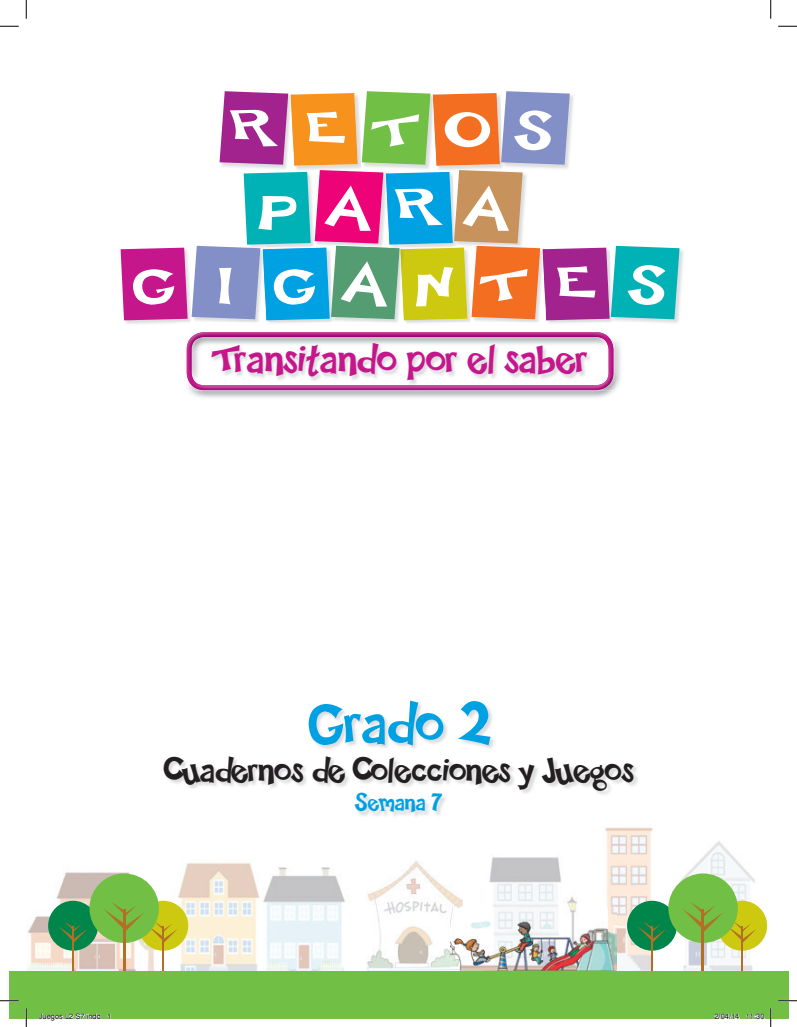
<style>
.page{position:relative;width:797px;height:1027px;background:#fff}
.page>*{position:absolute;margin:0;border:0;box-sizing:border-box;transform-origin:0 0}
.t1{font:62.5px "Happy Sans";letter-spacing:-.005em;color:#00a1e3}
.t2{font:43.75px "Happy Sans";letter-spacing:-.005em;color:#c5168c}
.t3{font:37.5px "Happy Sans";letter-spacing:-.005em;color:#231f20}
.t4{font:25px "Happy Sans";letter-spacing:-.005em;color:#00a1e3}
.t5{font:7.5px "Helvetica";color:#000}
</style>
<div class="page">
<img style="left:165px;top:703px;width:473px;height:113px">
<img style="left:679px;top:248px;width:5px;height:61px">
<svg style="left:121px;top:91px;width:558px;height:233px"></svg>
<img style="left:189px;top:341px;width:432px;height:57px">
<img style="left:187px;top:332px;width:426px;height:58px">
<img style="left:211px;top:343px;width:381px;height:43px">
<img style="left:489px;top:827px;width:279px;height:107px">
<img style="left:616px;top:934px;width:150px;height:37px">
<img style="left:27px;top:863px;width:318px;height:108px">
<div style="left:9px;top:971px;width:779px;height:47px;background:#71bf44"></div>
<div style="left:717px;top:901px;width:50px;height:50px;background:#ccc910;border-radius:50%"></div>
<hr style="left:741px;top:926px;width:2px;height:44px;background:#b36f26">
<div style="left:627px;top:901px;width:50px;height:50px;background:#00854a;border-radius:50%"></div>
<hr style="left:651px;top:926px;width:1px;height:44px;background:#b36f26">
<svg style="left:637px;top:921px;width:29px;height:22px"></svg>
<div style="left:668px;top:873px;width:69px;height:70px;background:#71bf44;border-radius:50%"></div>
<hr style="left:702px;top:909px;width:2px;height:61px;background:#b36f26">
<svg style="left:682px;top:902px;width:74px;height:41px"></svg>
<div style="left:138px;top:901px;width:50px;height:50px;background:#ccc910;border-radius:50%"></div>
<hr style="left:162px;top:926px;width:2px;height:44px;background:#b36f26">
<div style="left:48px;top:901px;width:50px;height:50px;background:#00854a;border-radius:50%"></div>
<hr style="left:72px;top:926px;width:2px;height:44px;background:#b36f26">
<svg style="left:58px;top:921px;width:29px;height:22px"></svg>
<div style="left:89px;top:873px;width:70px;height:70px;background:#71bf44;border-radius:50%"></div>
<hr style="left:123px;top:909px;width:2px;height:61px;background:#b36f26">
<svg style="left:103px;top:902px;width:75px;height:41px"></svg>
<img style="left:367px;top:861px;width:96px;height:110px">
<img style="left:463px;top:908px;width:153px;height:63px">
<img style="left:451px;top:908px;width:12px;height:63px">
<svg style="left:0;top:25px;width:19px;height:2px"></svg>
<svg style="left:778px;top:25px;width:19px;height:2px"></svg>
<svg style="left:0;top:1000px;width:19px;height:1px"></svg>
<svg style="left:778px;top:1000px;width:19px;height:1px"></svg>
<svg style="left:25px;top:0;width:2px;height:19px"></svg>
<svg style="left:25px;top:1008px;width:2px;height:19px"></svg>
<svg style="left:770px;top:0;width:1px;height:19px"></svg>
<svg style="left:770px;top:1008px;width:1px;height:19px"></svg>
<svg style="left:38px;top:1013px;width:63px;height:6px"></svg>
<svg style="left:107px;top:1014px;width:3px;height:5px"></svg>
<svg style="left:714px;top:1014px;width:25px;height:5px"></svg>
<svg style="left:746px;top:1014px;width:18px;height:5px"></svg>
<p class="t2" style="left:212px;top:334px;width:377px">Transitando por el saber</p>
<h1 class="t1" style="left:308px;top:687px;width:183px">Grado 2</h1>
<p class="t3" style="left:164px;top:748px;width:472px">Cuadernos de Colecciones y Juegos</p>
<p class="t4" style="left:355px;top:788px;width:89px">Semana 7</p>
<p class="t5" style="left:39px;top:1011px;width:74px">Juegos L2 S7.indd 1</p>
<p class="t5" style="left:714px;top:1011px;width:52px">2/04/14 11:30</p>
</div>
